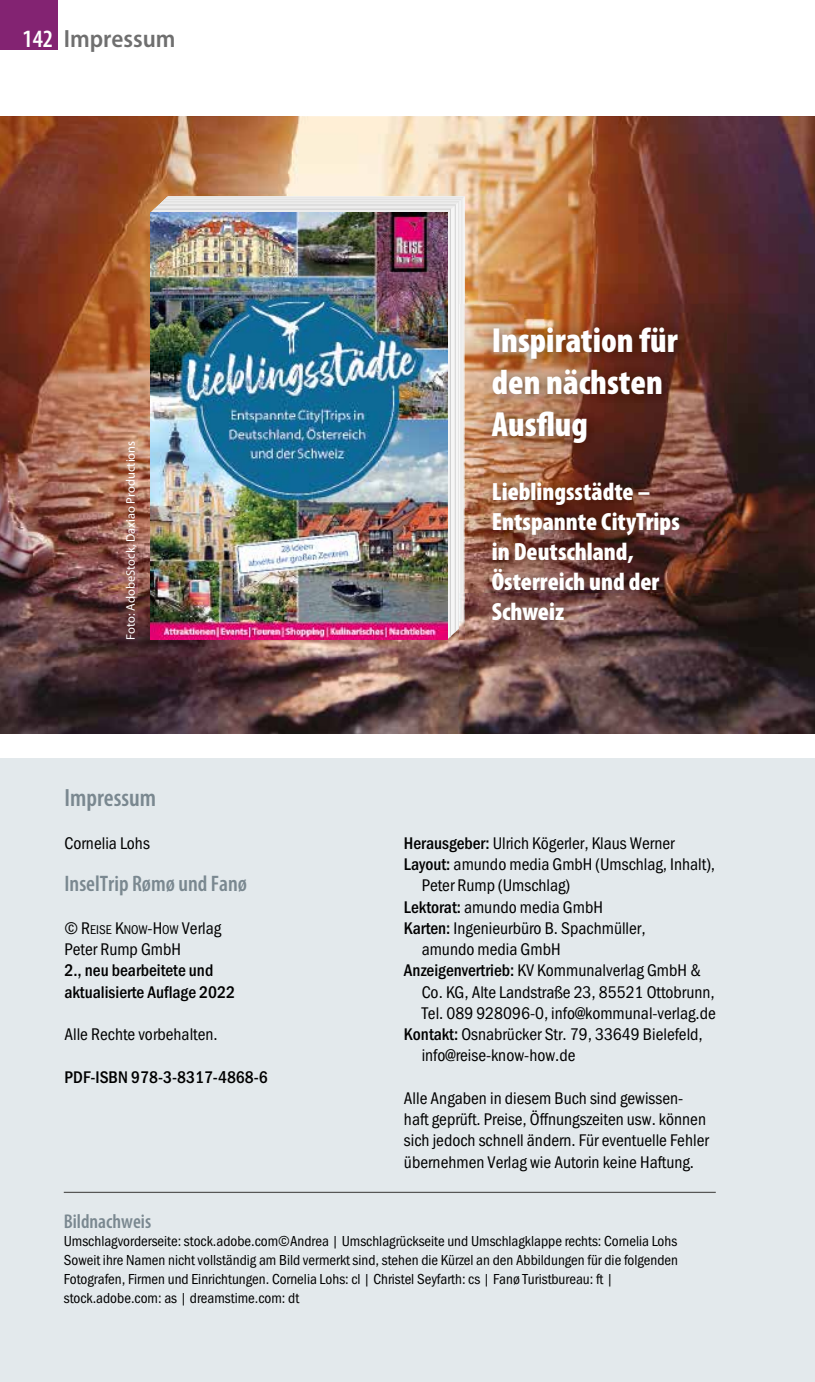
<style>
.page{position:relative;width:815px;height:1382px;background:#fff}
.page>*{position:absolute;margin:0;border:0;box-sizing:border-box;transform-origin:0 0}
.t1{font:900 condensed 35px/42px "Myriad Pro";color:#fff}
.t2{font:900 condensed 25px/30px "Myriad Pro";color:#fff}
.t3{font:600 semi-condensed 25px "Myriad Pro";color:#6f6f6f}
.t4{font:600 condensed 25px "Myriad Pro";color:#7a8890}
.t5{font:600 condensed 22.5px "Myriad Pro";color:#7a8890}
.t6{font:600 condensed 20px "Myriad Pro";color:#7a8890}
.t7{font:17.5px/21.2px "Franklin Gothic URW Con Boo";color:#000}
.t8{font:500 17.5px/21.2px "Franklin Gothic URW Con";color:#000}
.t9{font:15px/18.8px "Franklin Gothic URW Con Boo";color:#000}
.t10{font:13px "Franklin Gothic URW Con Boo";color:#000}
.t11{font:12.5px "Myriad Pro";color:#fff}
.s1{font-stretch:condensed;color:#fff}
.s2{font-size:17.5px}
.s3{font-family:"Franklin Gothic URW Con";font-weight:500}
</style>
<div class="page">
<div style="left:0;top:0;width:58px;height:50px;background:#832372"></div>
<div style="left:0;top:758px;width:815px;height:624px;background:#e3e9ec"></div>
<hr style="left:64px;top:1192px;width:652px;height:1px;background:#575756">
<img style="left:0;top:593px;width:815px;height:140px">
<img style="left:0;top:116px;width:815px;height:477px">
<svg style="left:150px;top:196px;width:315px;height:441px"></svg>
<img style="left:150px;top:213px;width:298px;height:427px">
<img style="left:459px;top:593px;width:268px;height:140px">
<img style="left:465px;top:305px;width:262px;height:288px">
<img style="left:459px;top:305px;width:6px;height:335px">
<h2 class="t3" style="left:23px;top:25px;width:155px"><span class="s1">142</span> Impressum</h2>
<p class="t11" style="left:123px;top:640px;width:200px;rotate:-90deg">Foto: AdobeStock, Daxiao Productions</p>
<h2 class="t4" style="left:64px;top:784px;width:93px">Impressum</h2>
<p class="t7" style="left:64px;top:833px;width:87px">Cornelia Lohs</p>
<p class="t5" style="left:64px;top:871px;width:184px">InselTrip Rømø und Fanø</p>
<p class="t10" style="left:64px;top:921px;width:158px"><span class="s2">©</span> <span class="s2">R</span>EISE <span class="s2">K</span>NOW<span class="s2">-H</span>OW <span class="s2">Verlag</span></p>
<p class="t7" style="left:64px;top:939px;width:118px">Peter Rump GmbH</p>
<p class="t8" style="left:64px;top:960px;width:172px">2., neu bearbeitete und aktualisierte Auflage 2022</p>
<p class="t7" style="left:65px;top:1024px;width:155px">Alle Rechte vorbehalten.</p>
<p class="t8" style="left:65px;top:1066px;width:205px">PDF-ISBN 978-3-8317-4868-6</p>
<h1 class="t1" style="left:492px;top:320px;width:188px">Inspiration für den nächsten<br>Ausflug</h1>
<h2 class="t2" style="left:492px;top:477px;width:189px">Lieblingsstädte –<br>Entspannte CityTrips in Deutschland,<br>Österreich und der<br>Schweiz</h2>
<p class="t7" style="left:404px;top:833px;width:272px"><span class="s3">Herausgeber:</span> Ulrich Kögerler, Klaus Werner</p>
<p class="t7" style="left:404px;top:854px;width:312px"><span class="s3">Layout:</span> amundo media GmbH (Umschlag, Inhalt),</p>
<p class="t7" style="left:422px;top:875px;width:150px">Peter Rump (Umschlag)</p>
<p class="t7" style="left:404px;top:896px;width:200px"><span class="s3">Lektorat:</span> amundo media GmbH</p>
<p class="t7" style="left:404px;top:918px;width:243px"><span class="s3">Karten:</span> Ingenieurbüro B. Spachmüller,</p>
<p class="t7" style="left:422px;top:939px;width:140px">amundo media GmbH</p>
<p class="t7" style="left:404px;top:960px;width:298px"><span class="s3">Anzeigenvertrieb:</span> KV Kommunalverlag GmbH &amp;</p>
<p class="t7" style="left:422px;top:981px;width:294px">Co. KG, Alte Landstraße 23, 85521 Ottobrunn,</p>
<p class="t7" style="left:422px;top:1003px;width:296px">Tel. 089 928096-0, info@kommunal-verlag.de</p>
<p class="t7" style="left:404px;top:1024px;width:300px"><span class="s3">Kontakt:</span> Osnabrücker Str. 79, 33649 Bielefeld,</p>
<p class="t7" style="left:422px;top:1045px;width:155px">info@reise-know-how.de</p>
<p class="t7" style="left:404px;top:1088px;width:306px">Alle Angaben in diesem Buch sind gewissen&shy;haft geprüft. Preise, Öffnungszeiten usw. können sich jedoch schnell ändern. Für eventuelle Fehler übernehmen Verlag wie Autorin keine Haftung.</p>
<p class="t6" style="left:64px;top:1210px;width:89px">Bildnachweis</p>
<p class="t9" style="left:64px;top:1232px;width:616px">Umschlagvorderseite: stock.adobe.com©Andrea | Umschlagrückseite und Umschlagklappe rechts: Cornelia Lohs Soweit ihre Namen nicht vollständig am Bild vermerkt sind, stehen die Kürzel an den Abbildungen für die folgenden Fotografen, Firmen und Einrichtungen. Cornelia Lohs: cl | Christel Seyfarth: cs | Fanø Turistbureau: ft | stock.adobe.com: as | dreamstime.com: dt</p>
</div>
